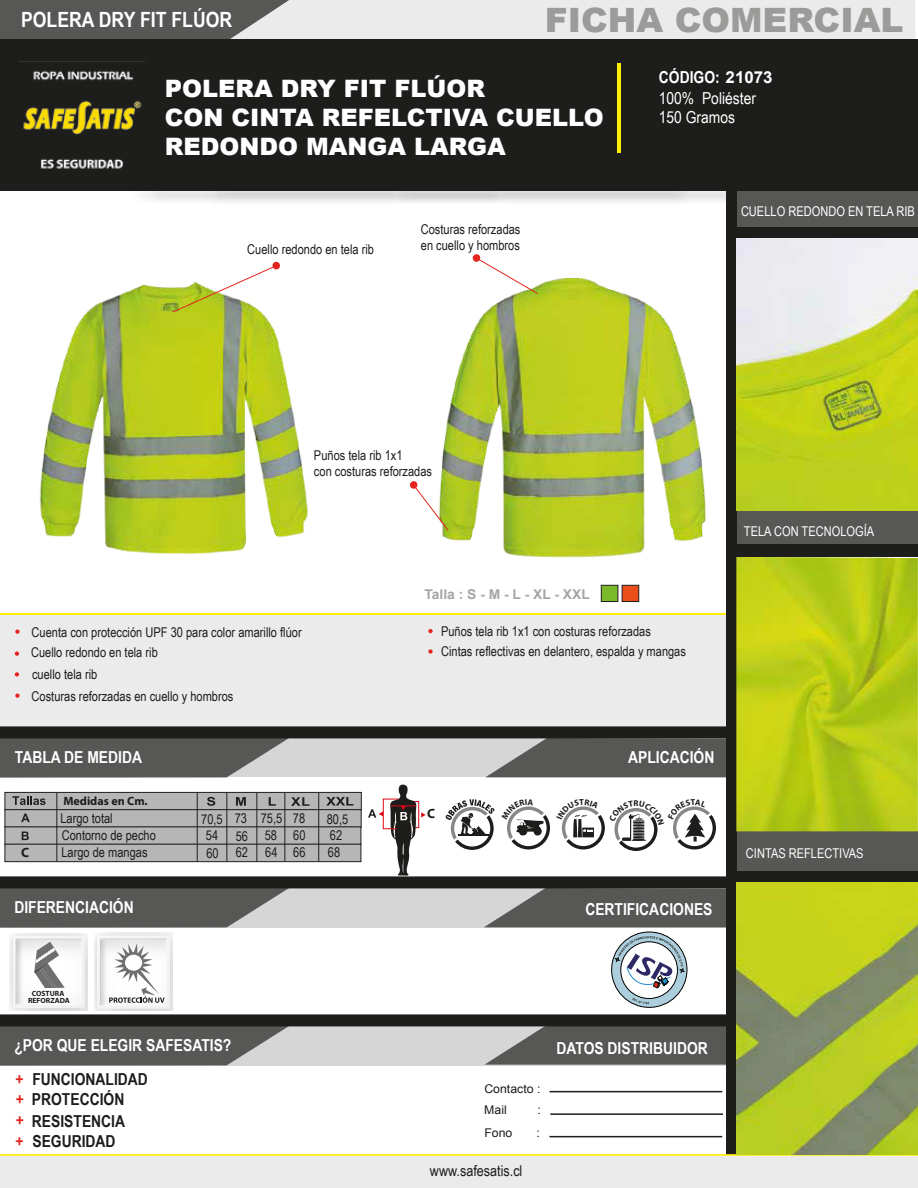
<style>
.page{position:relative;width:918px;height:1188px;background:#fff}
.page>*{position:absolute;margin:0;border:0;box-sizing:border-box;transform-origin:0 0}
.t1{font:900 33.6px "Arial";color:#9b9b9a}
.t2{font:900 24px/28.8px "Arial";color:#fff}
.t3{font:700 21px "Arial Narrow";color:#fff}
.t4{font:700 16.5px "Arial Narrow";color:#fff}
.t5{font:700 16.5px/19.5px "Arial Narrow";color:#1d1d1b}
.t6{font:16.5px "Arial Narrow";color:#fff}
.t7{font:700 16.5px/20.5px "Arial Narrow";color:#e52420;text-align:justify}
.t8{font:15px "Arial Narrow";color:#1d1d1b}
.t9{font:13.5px/21.3px "Arial Narrow";color:#1d1d1b}
.t10{font:13.5px "Arial Narrow";color:#fff}
.t11{font:700 13.5px "Arial";color:#a6a5a5}
.t12{font:700 13.5px "Myriad Pro";color:#1d1d1b}
.t13{font:12px "Arial";color:#1d1d1b}
.t14{font:700 12px "Myriad Pro";color:#1d1d1b}
.t15{font:700 7.5px/6.9px "Myriad Pro";color:#1d1d1b;text-align:center}
.s1{font-family:"Arial"}
</style>
<div class="page">
<div style="left:0;top:613px;width:915px;height:125px;background:#ebebeb"></div>
<div style="left:2px;top:738px;width:734px;height:39px;background:#d6d6d6"></div>
<div style="left:0;top:1026px;width:733px;height:39px;background:#d6d6d6"></div>
<div style="left:16px;top:0;width:899px;height:40px;background:#ebebeb"></div>
<svg style="left:0;top:0;width:289px;height:39px;background:#666665"></svg>
<hr style="left:0;top:613px;width:736px;height:2px;background:#ffed00">
<svg style="left:15px;top:630px;width:5px;height:4px"></svg>
<svg style="left:15px;top:652px;width:4px;height:4px"></svg>
<svg style="left:15px;top:672px;width:4px;height:5px"></svg>
<svg style="left:15px;top:694px;width:5px;height:4px"></svg>
<img style="left:84px;top:190px;width:653px;height:60px">
<div style="left:736px;top:831px;width:182px;height:41px;background:#575756"></div>
<div style="left:736px;top:871px;width:182px;height:12px;background:#1d1d1b"></div>
<div style="left:736px;top:190px;width:182px;height:40px;background:#575756"></div>
<div style="left:736px;top:511px;width:182px;height:40px;background:#575756"></div>
<div style="left:736px;top:545px;width:182px;height:12px;background:#1d1d1b"></div>
<div style="left:0;top:39px;width:918px;height:151px;background:#1d1d1b"></div>
<hr style="left:617px;top:63px;width:3px;height:90px;background:#ffed00">
<svg style="left:0;top:738px;width:289px;height:40px;background:#656565"></svg>
<hr style="left:550px;top:1091px;width:172px;height:1px;background:#1d1d1b">
<hr style="left:549px;top:1136px;width:173px;height:1px;background:#1d1d1b">
<svg style="left:0;top:1026px;width:289px;height:40px;background:#656564"></svg>
<div style="left:2px;top:888px;width:733px;height:39px;background:#d6d6d6"></div>
<svg style="left:0;top:888px;width:289px;height:40px;background:#656564"></svg>
<hr style="left:550px;top:1113px;width:173px;height:2px;background:#1d1d1b">
<div style="left:736px;top:227px;width:182px;height:12px;background:#1d1d1b"></div>
<svg style="left:485px;top:738px;width:241px;height:39px;background:#676766"></svg>
<svg style="left:484px;top:888px;width:242px;height:39px;background:#666"></svg>
<svg style="left:484px;top:1026px;width:242px;height:39px;background:#676766"></svg>
<div style="left:726px;top:188px;width:10px;height:967px;background:#1d1d1b"></div>
<div style="left:0;top:726px;width:726px;height:12px;background:#1d1d1b"></div>
<div style="left:0;top:876px;width:726px;height:12px;background:#1d1d1b"></div>
<div style="left:0;top:1014px;width:726px;height:12px;background:#1d1d1b"></div>
<img style="left:19px;top:61px;width:126px;height:108px">
<div style="left:0;top:1155px;width:918px;height:33px;background:#ebebeb"></div>
<hr style="left:0;top:1154px;width:918px;height:2px;background:#ffed00">
<svg style="left:428px;top:629px;width:5px;height:4px"></svg>
<svg style="left:428px;top:649px;width:5px;height:5px"></svg>
<div style="left:601px;top:585px;width:17px;height:17px;background:#7ab929;border:1px solid #1d1d1b"></div>
<div style="left:622px;top:585px;width:17px;height:17px;background:#e94e1b;border:1px solid #1d1d1b"></div>
<svg style="left:445px;top:799px;width:50px;height:51px"></svg>
<img style="left:39px;top:284px;width:269px;height:270px">
<img style="left:440px;top:278px;width:266px;height:280px">
<svg style="left:172px;top:267px;width:106px;height:46px"></svg>
<svg style="left:272px;top:261px;width:8px;height:9px"></svg>
<svg style="left:475px;top:257px;width:64px;height:38px"></svg>
<div style="left:473px;top:254px;width:7px;height:8px;background:#e52420;border-radius:50%"></div>
<svg style="left:416px;top:484px;width:33px;height:47px"></svg>
<div style="left:410px;top:481px;width:8px;height:8px;background:#e52420;border-radius:3px"></div>
<img style="left:737px;top:238px;width:181px;height:273px">
<img style="left:736px;top:557px;width:182px;height:274px">
<img style="left:736px;top:883px;width:182px;height:271px">
<svg style="left:13px;top:936px;width:72px;height:72px"></svg>
<svg style="left:97px;top:936px;width:73px;height:73px"></svg>
<div style="left:5px;top:792px;width:357px;height:18px;background:#b7b6b6;border:1px solid #201e22"></div>
<svg style="left:12px;top:796px;width:34px;height:9px"></svg>
<svg style="left:207px;top:797px;width:8px;height:9px"></svg>
<svg style="left:236px;top:797px;width:10px;height:9px"></svg>
<svg style="left:269px;top:797px;width:7px;height:9px"></svg>
<svg style="left:291px;top:797px;width:18px;height:9px"></svg>
<svg style="left:326px;top:797px;width:28px;height:9px"></svg>
<div style="left:5px;top:809px;width:356px;height:18px;background:#b7b6b6;border:1px solid #201e22"></div>
<div style="left:5px;top:827px;width:356px;height:18px;background:#b7b6b6"></div>
<svg style="left:21px;top:814px;width:9px;height:8px"></svg>
<svg style="left:22px;top:832px;width:7px;height:8px"></svg>
<div style="left:5px;top:844px;width:356px;height:18px;background:#b7b6b6;border:1px solid #201e22"></div>
<hr style="left:226px;top:793px;width:1px;height:68px;background:#201e22">
<hr style="left:256px;top:793px;width:1px;height:69px;background:#201e22">
<hr style="left:318px;top:793px;width:1px;height:68px;background:#201e22">
<hr style="left:284px;top:793px;width:1px;height:68px;background:#201e22">
<hr style="left:56px;top:793px;width:1px;height:69px;background:#201e22">
<svg style="left:368px;top:784px;width:58px;height:92px"></svg>
<hr style="left:197px;top:793px;width:1px;height:69px;background:#201e22">
<svg style="left:612px;top:932px;width:75px;height:75px"></svg>
<div style="left:611px;top:932px;width:76px;height:76px;border:1px solid #000;border-radius:50%"></div>
<svg style="left:614px;top:936px;width:71px;height:68px"></svg>
<svg style="left:507px;top:806px;width:43px;height:44px"></svg>
<svg style="left:561px;top:806px;width:155px;height:45px"></svg>
<h3 class="t3" style="left:21px;top:4px;width:213px">POLERA DRY FIT FLÚOR</h3>
<h1 class="t1" style="left:545px;top:-4px;width:360px">FICHA COMERCIAL</h1>
<h2 class="t2" style="left:165px;top:74px;width:440px">POLERA DRY FIT FLÚOR<br>CON CINTA REFELCTIVA CUELLO<br>REDONDO MANGA LARGA</h2>
<p class="t9" style="left:247px;top:238px;width:128px">Cuello redondo en tela rib</p>
<p class="t9" style="left:421px;top:220px;width:101px;line-height:16.2px">Costuras reforzadas en cuello y hombros</p>
<p class="t4" style="left:659px;top:65px;width:115px">CÓDIGO: <span class="s1">21073</span></p>
<p class="t6" style="left:659px;top:86px;width:99px">100% Poliéster</p>
<p class="t6" style="left:659px;top:105px;width:78px">150 Gramos</p>
<p class="t10" style="left:741px;top:202px;width:175px">CUELLO REDONDO EN TELA RIB</p>
<p class="t9" style="left:314px;top:447px;width:120px;line-height:16.2px">Puños tela rib 1x1<br>con costuras reforzadas</p>
<p class="t11" style="left:424px;top:586px;width:167px">Talla : S - M - L - XL - XXL</p>
<p class="t10" style="left:744px;top:521px;width:132px">TELA CON TECNOLOGÍA</p>
<p class="t9" style="left:31px;top:621px;width:272px">Cuenta con protección UPF 30 para color amarillo flúor Cuello redondo en tela rib<br>cuello tela rib<br>Costuras reforzadas en cuello y hombros</p>
<p class="t4" style="left:15px;top:745px;width:129px">TABLA DE MEDIDA</p>
<p class="t14" style="left:63px;top:793px;width:86px">Medidas en Cm.</p>
<p class="t9" style="left:60px;top:809px;width:97px;line-height:17px">Largo total<br>Contorno de pecho</p>
<p class="t12" style="left:21px;top:844px;width:10px">C</p>
<p class="t9" style="left:61px;top:841px;width:88px">Largo de mangas</p>
<p class="t4" style="left:14px;top:895px;width:121px">DIFERENCIACIÓN</p>
<p class="t15" style="left:28px;top:989px;width:43px">COSTURA<br>REFORZADA</p>
<p class="t9" style="left:201px;top:807px;width:106px">70,5 73 75,5 78</p>
<p class="t9" style="left:327px;top:808px;width:23px">80,5</p>
<p class="t9" style="left:206px;top:824px;width:14px">54</p>
<p class="t9" style="left:236px;top:824px;width:71px">56 58 60</p>
<p class="t9" style="left:330px;top:824px;width:14px">62</p>
<p class="t9" style="left:206px;top:842px;width:14px">60</p>
<p class="t9" style="left:236px;top:841px;width:14px">62</p>
<p class="t9" style="left:265px;top:841px;width:42px">64 66</p>
<p class="t9" style="left:328px;top:841px;width:14px">68</p>
<p class="t4" style="left:14px;top:1033px;width:219px">¿POR QUE ELEGIR SAFESATIS?</p>
<p class="t7" style="left:16px;top:1068px;width:10px">+ + + +</p>
<p class="t5" style="left:32px;top:1069px;width:118px">FUNCIONALIDAD<br>PROTECCIÓN</p>
<p class="t5" style="left:32px;top:1110px;width:95px;line-height:20px">RESISTENCIA<br>SEGURIDAD</p>
<p class="t9" style="left:441px;top:620px;width:246px;line-height:20.4px">Puños tela rib 1x1 con costuras reforzadas<br>Cintas reflectivas en delantero, espalda y mangas</p>
<p class="t12" style="left:427px;top:805px;width:10px">C</p>
<p class="t4" style="left:628px;top:744px;width:88px">APLICACIÓN</p>
<p class="t4" style="left:585px;top:897px;width:129px">CERTIFICACIONES</p>
<p class="t10" style="left:746px;top:843px;width:119px">CINTAS REFLECTIVAS</p>
<p class="t13" style="left:484px;top:1081px;width:58px">Contacto :</p>
<p class="t13" style="left:484px;top:1125px;width:30px">Fono</p>
<p class="t13" style="left:536px;top:1125px;width:5px">:</p>
<p class="t13" style="left:484px;top:1102px;width:24px">Mail</p>
<p class="t13" style="left:538px;top:1102px;width:5px">:</p>
<p class="t8" style="left:430px;top:1160px;width:94px">www.safesatis.cl</p>
<p class="t4" style="left:556px;top:1035px;width:153px">DATOS DISTRIBUIDOR</p>
</div>
